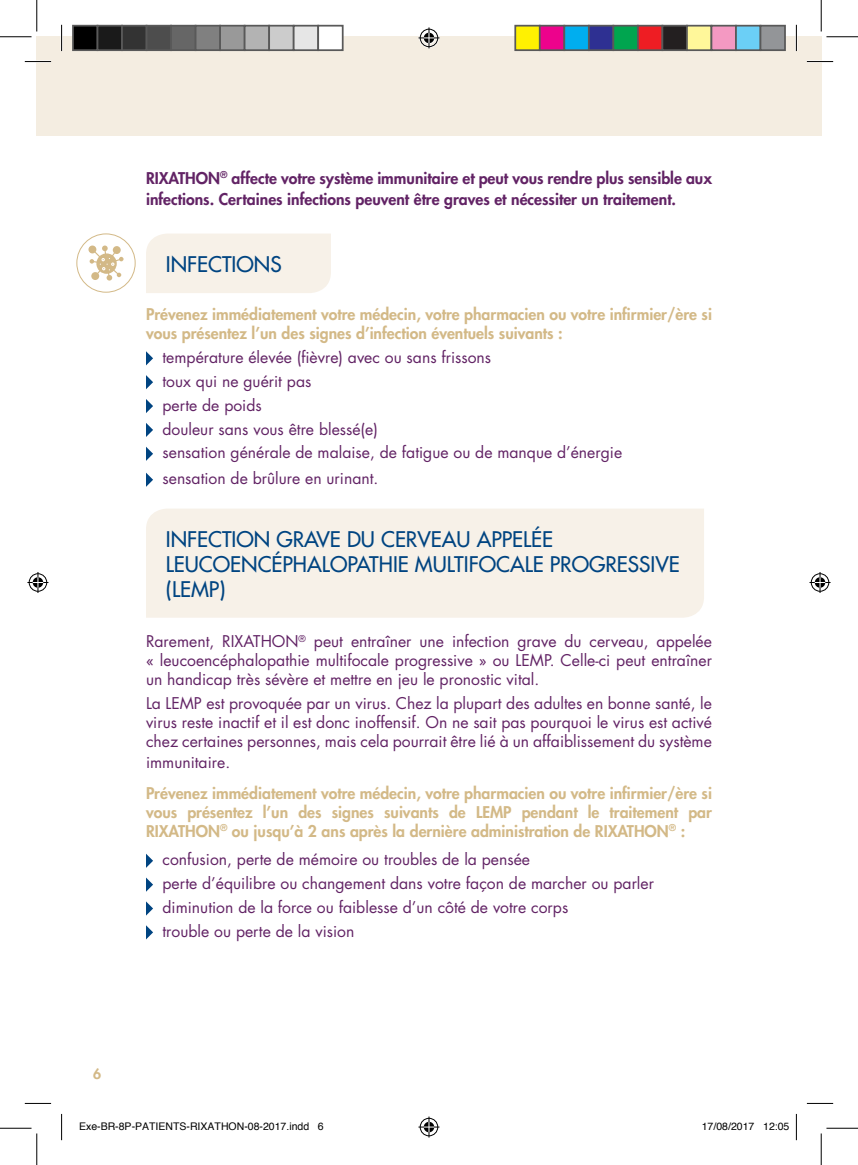
<style>
.page{position:relative;width:858px;height:1165px;background:#fff}
.page>*{position:absolute;margin:0;border:0;box-sizing:border-box;transform-origin:0 0}
.t1{font:500 21px/25.2px "Futura Std";color:#004481}
.t2{font:15.75px/23.8px "Futura Std";color:#622365}
.t3{font:800 15.75px/18.9px "Futura Std";color:#d3b987}
.t4{font:800 15.75px/21px "Futura Std";color:#622365}
.t5{font:800 14px "Futura Std";color:#d3b987}
.t6{font:10.5px "Helvetica";color:#000}
</style>
<div class="page">
<svg style="left:146px;top:351px;width:7px;height:14px"></svg>
<svg style="left:146px;top:375px;width:7px;height:14px"></svg>
<svg style="left:146px;top:399px;width:7px;height:14px"></svg>
<svg style="left:146px;top:423px;width:7px;height:14px"></svg>
<svg style="left:146px;top:447px;width:7px;height:14px"></svg>
<svg style="left:146px;top:473px;width:7px;height:14px"></svg>
<svg style="left:146px;top:854px;width:7px;height:14px"></svg>
<svg style="left:146px;top:877px;width:7px;height:15px"></svg>
<svg style="left:146px;top:901px;width:7px;height:14px"></svg>
<svg style="left:146px;top:925px;width:7px;height:14px"></svg>
<div style="left:76px;top:234px;width:59px;height:59px;border:1px solid #d3b987;border-radius:50%"></div>
<svg style="left:88px;top:246px;width:35px;height:35px"></svg>
<div style="left:146px;top:234px;width:185px;height:59px;background:#f7f1e8"></div>
<div style="left:146px;top:509px;width:557px;height:109px;background:#f7f1e8"></div>
<div style="left:37px;top:37px;width:784px;height:99px;background:#f4ede1"></div>
<hr style="left:25px;top:60px;width:26px;height:3px;background:#fff">
<hr style="left:806px;top:60px;width:26px;height:3px;background:#fff">
<hr style="left:60px;top:25px;width:3px;height:26px;background:#fff">
<hr style="left:795px;top:25px;width:2px;height:26px;background:#fff">
<svg style="left:25px;top:61px;width:26px;height:1px"></svg>
<svg style="left:806px;top:61px;width:26px;height:1px"></svg>
<svg style="left:25px;top:1103px;width:26px;height:1px"></svg>
<svg style="left:806px;top:1103px;width:26px;height:1px"></svg>
<svg style="left:61px;top:25px;width:1px;height:26px"></svg>
<svg style="left:61px;top:1114px;width:1px;height:26px"></svg>
<svg style="left:795px;top:25px;width:1px;height:26px"></svg>
<svg style="left:795px;top:1114px;width:1px;height:26px"></svg>
<hr style="left:0;top:36px;width:32px;height:1px;background:#000">
<hr style="left:826px;top:36px;width:31px;height:1px;background:#000">
<hr style="left:0;top:1128px;width:32px;height:1px;background:#000">
<hr style="left:826px;top:1128px;width:31px;height:1px;background:#000">
<hr style="left:36px;top:0;width:1px;height:32px;background:#000">
<hr style="left:36px;top:1133px;width:1px;height:32px;background:#000">
<hr style="left:820px;top:0;width:1px;height:32px;background:#000">
<hr style="left:820px;top:1133px;width:1px;height:32px;background:#000">
<svg style="left:418px;top:27px;width:21px;height:21px"></svg>
<svg style="left:418px;top:1116px;width:21px;height:21px"></svg>
<svg style="left:27px;top:572px;width:21px;height:21px"></svg>
<svg style="left:809px;top:572px;width:21px;height:21px"></svg>
<div style="left:73px;top:26px;width:24px;height:24px;background:#000"></div>
<div style="left:72px;top:25px;width:26px;height:26px;border:2px solid #595959"></div>
<div style="left:97px;top:26px;width:25px;height:24px;background:#1a1a1a"></div>
<div style="left:97px;top:25px;width:26px;height:26px;border:2px solid #595959"></div>
<div style="left:122px;top:26px;width:24px;height:24px;background:#333"></div>
<div style="left:121px;top:25px;width:26px;height:26px;border:2px solid #595959"></div>
<div style="left:146px;top:26px;width:25px;height:24px;background:#4d4d4d"></div>
<div style="left:146px;top:25px;width:26px;height:26px;border:2px solid #595959"></div>
<div style="left:171px;top:26px;width:24px;height:24px;background:#666"></div>
<div style="left:170px;top:25px;width:26px;height:26px;border:2px solid #595959"></div>
<div style="left:195px;top:26px;width:25px;height:24px;background:#808080"></div>
<div style="left:195px;top:25px;width:26px;height:26px;border:2px solid #595959"></div>
<div style="left:220px;top:26px;width:24px;height:24px;background:#999"></div>
<div style="left:219px;top:25px;width:26px;height:26px;border:2px solid #595959"></div>
<div style="left:244px;top:26px;width:25px;height:24px;background:#b3b3b3"></div>
<div style="left:244px;top:25px;width:26px;height:26px;border:2px solid #595959"></div>
<div style="left:269px;top:26px;width:24px;height:24px;background:#ccc"></div>
<div style="left:268px;top:25px;width:26px;height:26px;border:2px solid #595959"></div>
<div style="left:293px;top:26px;width:25px;height:24px;background:#e6e6e6"></div>
<div style="left:293px;top:25px;width:26px;height:26px;border:2px solid #595959"></div>
<div style="left:318px;top:26px;width:24px;height:24px;background:#fff"></div>
<div style="left:317px;top:25px;width:26px;height:26px;border:2px solid #595959"></div>
<div style="left:515px;top:26px;width:24px;height:24px;background:#fff101"></div>
<div style="left:514px;top:25px;width:26px;height:26px;border:2px solid #595959"></div>
<div style="left:539px;top:26px;width:25px;height:24px;background:#ed028c"></div>
<div style="left:538px;top:25px;width:27px;height:26px;border:2px solid #595959"></div>
<div style="left:564px;top:26px;width:24px;height:24px;background:#00aeef"></div>
<div style="left:563px;top:25px;width:26px;height:26px;border:2px solid #595959"></div>
<div style="left:588px;top:26px;width:25px;height:24px;background:#2e3092"></div>
<div style="left:587px;top:25px;width:27px;height:26px;border:2px solid #595959"></div>
<div style="left:613px;top:26px;width:24px;height:24px;background:#00a54f"></div>
<div style="left:612px;top:25px;width:26px;height:26px;border:2px solid #595959"></div>
<div style="left:637px;top:26px;width:25px;height:24px;background:#ee1d23"></div>
<div style="left:636px;top:25px;width:27px;height:26px;border:2px solid #595959"></div>
<div style="left:662px;top:26px;width:24px;height:24px;background:#231f20"></div>
<div style="left:661px;top:25px;width:26px;height:26px;border:2px solid #595959"></div>
<div style="left:686px;top:26px;width:25px;height:24px;background:#fff79a"></div>
<div style="left:685px;top:25px;width:27px;height:26px;border:2px solid #595959"></div>
<div style="left:711px;top:26px;width:24px;height:24px;background:#f499c2"></div>
<div style="left:710px;top:25px;width:26px;height:26px;border:2px solid #595959"></div>
<div style="left:735px;top:26px;width:25px;height:24px;background:#6bcff6"></div>
<div style="left:734px;top:25px;width:27px;height:26px;border:2px solid #595959"></div>
<div style="left:760px;top:26px;width:24px;height:24px;background:#939598"></div>
<div style="left:759px;top:25px;width:26px;height:26px;border:2px solid #595959"></div>
<p class="t4" style="left:146px;top:167px;width:567px">RIXATHON<sup>®</sup> affecte votre système immunitaire et peut vous rendre plus sensible aux infections. Certaines infections peuvent être graves et nécessiter un traitement.</p>
<h1 class="t1" style="left:166px;top:252px;width:117px">INFECTIONS</h1>
<p class="t3" style="left:146px;top:305px;width:567px">Prévenez immédiatement votre médecin, votre pharmacien ou votre infirmier/ère si vous présentez l’un des signes d’infection éventuels suivants :</p>
<p class="t2" style="left:162px;top:345px;width:461px">température élevée (fièvre) avec ou sans frissons<br>toux qui ne guérit pas<br>perte de poids<br>douleur sans vous être blessé(e)<br>sensation générale de malaise, de fatigue ou de manque d’énergie</p>
<p class="t2" style="left:162px;top:467px;width:217px">sensation de brûlure en urinant.</p>
<h1 class="t1" style="left:166px;top:526px;width:515px">INFECTION GRAVE DU CERVEAU APPELÉE<br>LEUCOENCÉPHALOPATHIE MULTIFOCALE PROGRESSIVE (LEMP)</h1>
<p class="t2" style="left:146px;top:632px;width:567px;line-height:18.9px;text-align:justify">Rarement, RIXATHON<sup>®</sup> peut entraîner une infection grave du cerveau, appelée « leucoencéphalopathie multifocale progressive » ou LEMP. Celle-ci peut entraîner un handicap très sévère et mettre en jeu le pronostic vital.</p>
<p class="t2" style="left:146px;top:694px;width:567px;line-height:18.9px;text-align:justify">La LEMP est provoquée par un virus. Chez la plupart des adultes en bonne santé, le virus reste inactif et il est donc inoffensif. On ne sait pas pourquoi le virus est activé chez certaines personnes, mais cela pourrait être lié à un affaiblissement du système</p>
<p class="t2" style="left:146px;top:750px;width:86px">immunitaire.</p>
<p class="t3" style="left:146px;top:783px;width:567px;text-align:justify">Prévenez immédiatement votre médecin, votre pharmacien ou votre infirmier/ère si vous présentez l’un des signes suivants de LEMP pendant le traitement par RIXATHON<sup>®</sup> ou jusqu’à 2 ans après la dernière administration de RIXATHON<sup>®</sup> :</p>
<p class="t2" style="left:162px;top:848px;width:493px">confusion, perte de mémoire ou troubles de la pensée<br>perte d’équilibre ou changement dans votre façon de marcher ou parler diminution de la force ou faiblesse d’un côté de votre corps<br>trouble ou perte de la vision</p>
<p class="t5" style="left:93px;top:1064px;width:10px">6</p>
<p class="t6" style="left:79px;top:1118px;width:246px">Exe-BR-8P-PATIENTS-RIXATHON-08-2017.indd 6</p>
<p class="t6" style="left:701px;top:1118px;width:89px">17/08/2017 12:05</p>
</div>
